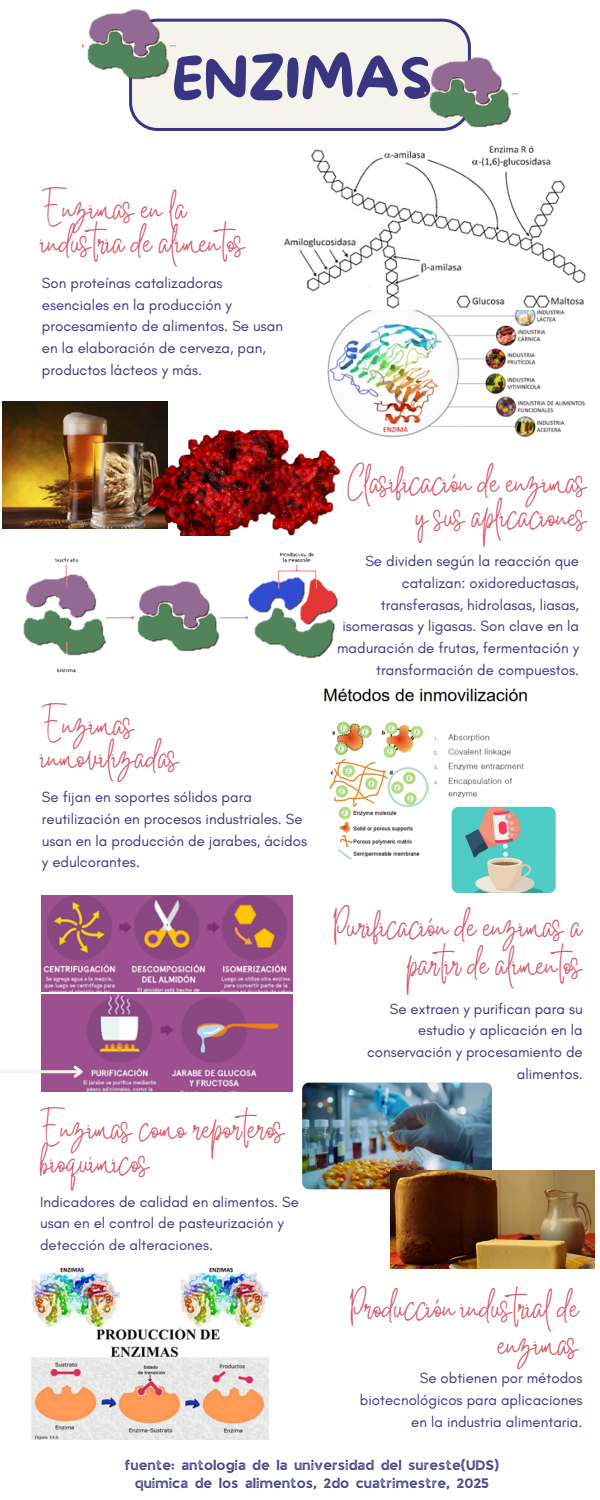
<style>
.page{position:relative;width:600px;height:1500px;background:#fff}
.page>*{position:absolute;margin:0;border:0;box-sizing:border-box;transform-origin:0 0}
.t1{font:56px "More Sugar";color:#393681}
.t2{font:27px/33.8px "White Star";color:#d4586a;text-align:right}
.t3{font:15px/21.8px "Glacial Indifference";color:#393681}
.t4{font:13px/18px "JA Jaya Giri Sans Rough";color:#393681;text-align:center}
</style>
<div class="page">
<img style="left:327px;top:310px;width:258px;height:128px">
<svg style="left:129px;top:19px;width:342px;height:112px;background:#ebe8e6"></svg>
<img style="left:283px;top:145px;width:303px;height:164px">
<img style="left:23px;top:552px;width:315px;height:121px">
<img style="left:324px;top:688px;width:208px;height:172px">
<img style="left:452px;top:807px;width:104px;height:86px;border-radius:7px">
<img style="left:42px;top:895px;width:250px;height:97px">
<img style="left:425px;top:48px;width:93px;height:83px">
<img style="left:83px;top:9px;width:93px;height:87px">
<img style="left:42px;top:994px;width:250px;height:98px">
<hr style="left:0;top:1070px;width:81px;height:3px;background:#f6f3ec">
<svg style="left:71px;top:1063px;width:15px;height:17px"></svg>
<img style="left:302px;top:1083px;width:190px;height:106px;border-radius:7px">
<img style="left:390px;top:1170px;width:204px;height:99px">
<img style="left:2px;top:402px;width:165px;height:127px">
<img style="left:138px;top:429px;width:212px;height:106px">
<img style="left:31px;top:1267px;width:237px;height:173px">
<p class="t1" style="left:172px;top:48px;width:262px">ENZIMAS</p>
<h3 class="t2" style="left:42px;top:201px;width:205px;text-align:left">Enzimas en la industria de alimentos</h3>
<p class="t3" style="left:42px;top:272px;width:243px">Son proteínas catalizadoras esenciales en la producción y procesamiento de alimentos. Se usan en la elaboración de cerveza, pan, productos lácteos y más.</p>
<h2 class="t2" style="left:42px;top:716px;width:139px;text-align:left">Enzimas inmovilizadas</h2>
<p class="t3" style="left:42px;top:786px;width:267px">Se fijan en soportes sólidos para reutilización en procesos industriales. Se usan en la producción de jarabes, ácidos y edulcorantes.</p>
<p class="t2" style="left:40px;top:1121px;width:247px;text-align:left">Enzimas como reporteros bioquímicos</p>
<h3 class="t3" style="left:40px;top:1190px;width:260px">Indicadores de calidad en alimentos. Se usan en el control de pasteurización y detección de alteraciones.</h3>
<p class="t2" style="left:346px;top:475px;width:243px">Clasificación de enzimas y sus aplicaciones</p>
<p class="t3" style="left:337px;top:550px;width:243px;text-align:right">Se dividen según la reacción que catalizan: oxidoreductasas, transferasas, hidrolasas, liasas, isomerasas y ligasas. Son clave en la maduración de frutas, fermentación y transformación de compuestos.</p>
<h1 class="t2" style="left:332px;top:917px;width:252px;line-height:37.5px">Purificación de enzimas a partir de alimentos</h1>
<h2 class="t3" style="left:367px;top:997px;width:217px;text-align:right">Se extraen y purifican para su estudio y aplicación en la conservación y procesamiento de alimentos.</h2>
<p class="t2" style="left:349px;top:1298px;width:232px;line-height:37.5px">Producción industrial de enzimas</p>
<h2 class="t3" style="left:360px;top:1367px;width:224px;text-align:right">Se obtienen por métodos biotecnológicos para aplicaciones en la industria alimentaria.</h2>
<p class="t4" style="left:125px;top:1457px;width:376px">fuente: antologia de la universidad del sureste(UDS) quimica de los alimentos, 2do cuatrimestre, 2025</p>
</div>
